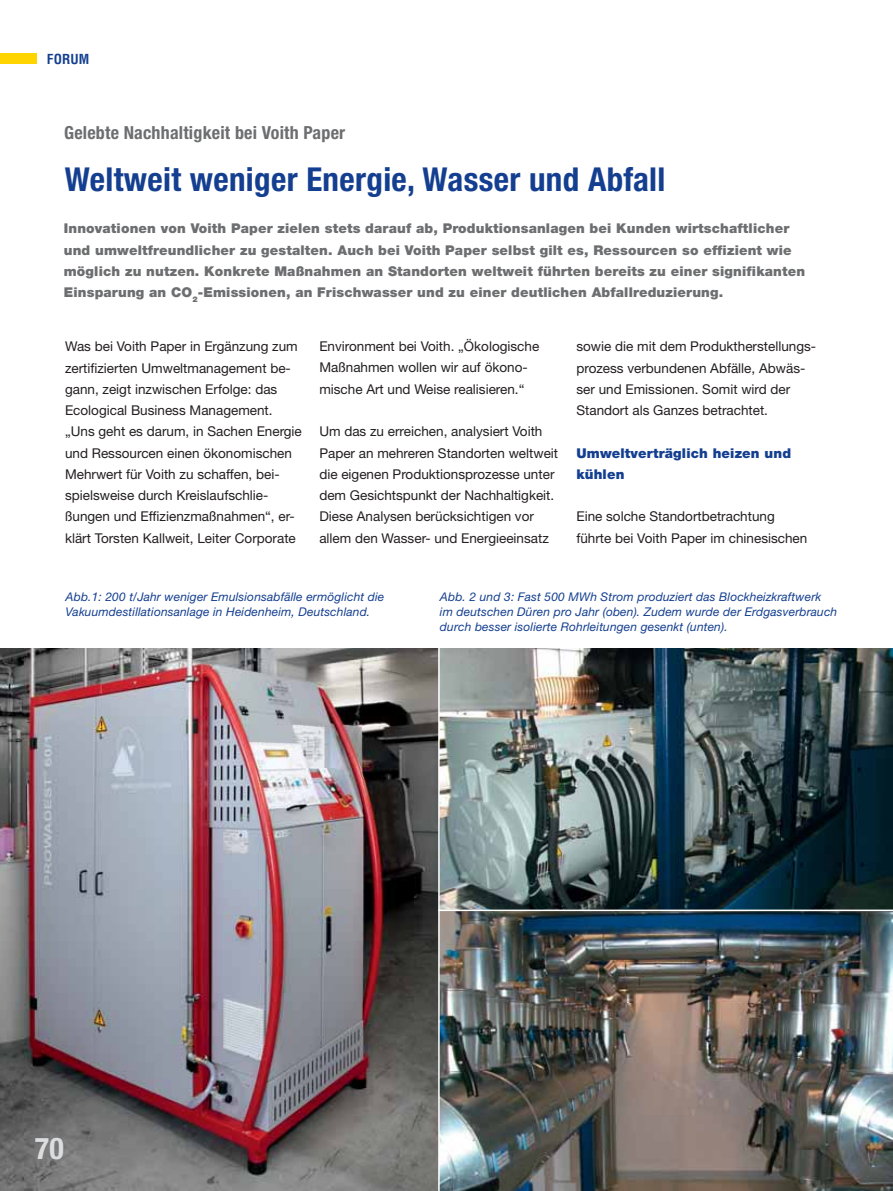
<style>
.page{position:relative;width:893px;height:1191px;background:#fff}
.page>*{position:absolute;margin:0;border:0;box-sizing:border-box;transform-origin:0 0}
.t1{font:700 condensed 33px "Helvetica Neue LT Pro";letter-spacing:.01em;color:#143f90}
.t2{font:700 condensed 30px "Helvetica Neue LT Pro";color:#dcddde}
.t3{font:700 condensed 18px "Helvetica Neue LT Pro";letter-spacing:.01em;color:#6d6e70}
.t4{font:13.5px/21.3px "Helvetica Neue LT Pro";color:#231f20}
.t5{font:900 13.5px/21.3px "Helvetica Neue LT Pro";letter-spacing:.01em;color:#6d6e70}
.t6{font:900 13.5px/21.3px "Helvetica Neue LT Pro";letter-spacing:.01em;color:#143f90}
.t7{font:700 condensed 13.5px "Helvetica";letter-spacing:.01em;color:#143f90}
.t8{font:italic 12px/15px "Helvetica Neue LT Pro";letter-spacing:.01em;color:#143f90}
</style>
<div class="page">
<img style="left:439px;top:911px;width:453px;height:280px">
<img style="left:439px;top:649px;width:453px;height:261px">
<img style="left:0;top:649px;width:438px;height:542px">
<div style="left:0;top:54px;width:36px;height:10px;background:#ffd400"></div>
<p class="t7" style="left:47px;top:54px;width:44px">FORUM</p>
<h3 class="t3" style="left:64px;top:126px;width:282px">Gelebte Nachhaltigkeit bei Voith Paper</h3>
<h1 class="t1" style="left:65px;top:168px;width:602px">Weltweit weniger Energie, Wasser und Abfall</h1>
<p class="t5" style="left:64px;top:219px;width:742px">Innovationen von Voith Paper zielen stets darauf ab, Produktionsanlagen bei Kunden wirtschaftlicher und umweltfreundlicher zu gestalten. Auch bei Voith Paper selbst gilt es, Ressourcen so effizient wie möglich zu nutzen. Konkrete Maßnahmen an Standorten weltweit führten bereits zu einer signifikanten Einsparung an CO<sub>2</sub>-Emissionen, an Frischwasser und zu einer deutlichen Abfallreduzierung.</p>
<p class="t4" style="left:319px;top:337px;width:221px">Environment bei Voith. „Ökologische<br>Maßnahmen wollen wir auf ökono&shy;mische Art und Weise realisieren.“</p>
<p class="t4" style="left:319px;top:422px;width:240px">Um das zu erreichen, analysiert Voith Paper an mehreren Standorten weltweit die eigenen Produktionsprozesse unter dem Gesichtspunkt der Nachhaltigkeit.<br>Diese Analysen berücksichtigen vor allem den Wasser- und Energieeinsatz</p>
<p class="t4" style="left:65px;top:337px;width:238px">Was bei Voith Paper in Ergänzung zum zertifizierten Umweltmanagement be&shy;gann, zeigt inzwischen Erfolge: das Ecological Business Management. „Uns geht es darum, in Sachen Energie und Ressourcen einen ökonomischen Mehrwert für Voith zu schaffen, bei&shy;spielsweise durch Kreislaufschlie&shy;ßungen und Effizienzmaßnahmen“, er&shy;klärt Torsten Kallweit, Leiter Corporate</p>
<p class="t4" style="left:576px;top:337px;width:241px">sowie die mit dem Produktherstellungs&shy;prozess verbundenen Abfälle, Abwäs&shy;ser und Emissionen. Somit wird der Standort als Ganzes betrachtet.</p>
<p class="t6" style="left:576px;top:443px;width:216px">Umweltverträglich heizen und kühlen</p>
<p class="t4" style="left:576px;top:507px;width:232px">Eine solche Standortbetrachtung führte bei Voith Paper im chinesischen</p>
<p class="t8" style="left:66px;top:590px;width:320px">Abb.1: 200 t/Jahr weniger Emulsionsabfälle ermöglicht die<br>Vakuumdestillationsanlage in Heidenheim, Deutschland.</p>
<p class="t8" style="left:440px;top:590px;width:399px">Abb. 2 und 3: Fast 500 MWh Strom produziert das Blockheizkraftwerk im deutschen Düren pro Jahr (oben). Zudem wurde der Erdgasverbrauch durch besser isolierte Rohrleitungen gesenkt (unten).</p>
<h2 class="t2" style="left:35px;top:1138px;width:31px">70</h2>
</div>
